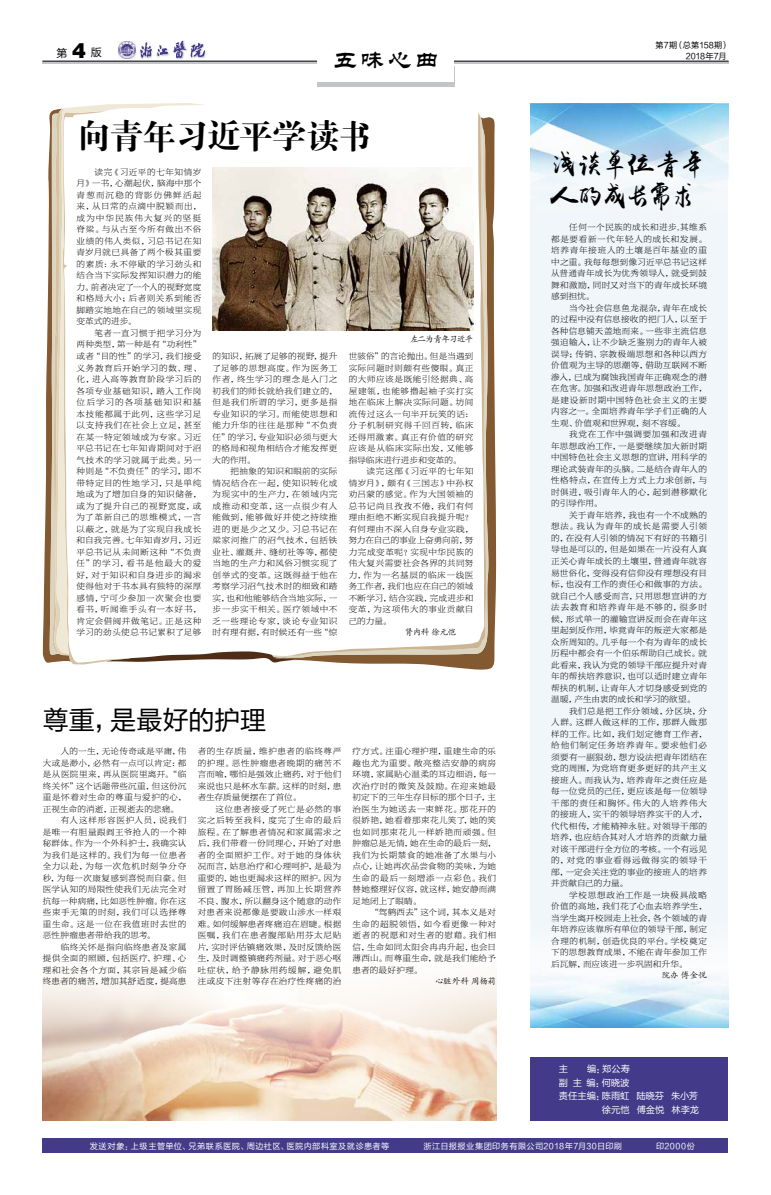
<style>
.page{position:relative;width:771px;height:1195px;background:#fff}
.page>*{position:absolute;margin:0;border:0;box-sizing:border-box;transform-origin:0 0}
.t1{font:34px "FZDBSK GBK1 0";letter-spacing:-.055em;color:#000}
.t2{font:26px/32px "yuweij";letter-spacing:-.06em;color:#000}
.t3{font:26px "FZLTHK ZJRB GBK1 0";letter-spacing:-.005em;color:#000}
.t4{font:24px "FZL2 K GBK1 0";color:#000}
.t5{font:11px "FZLTHK ZJRB GBK1 0";color:#000}
.t6{font:9.3px "FZLTHK ZJRB GBK1 0";letter-spacing:-.005em;color:#fff}
.t7{font:8.5px/11.5px "FZBYSK ZJRB GBK1 0";letter-spacing:.05em;color:#000;text-align:justify}
.t8{font:8.5px "FZBYSK ZJRB GBK1 0";letter-spacing:.07em;color:#000}
.t9{font:8.5px "FZBYSK ZJRB GBK1 0";letter-spacing:.08em;color:#000}
.t10{font:8.5px "FZBYSK ZJRB GBK1 0";letter-spacing:.085em;color:#000}
.t11{font:8.5px "FZKTK GBK1 0";letter-spacing:-.045em;color:#000}
.t12{font:8.5px "FZBYSK ZJRB GBK1 0";letter-spacing:.025em;color:#000}
.t13{font:8.5px "FZBYSK ZJRB GBK1 0";letter-spacing:.09em;color:#000}
.t14{font:8.5px "FZBYSK ZJRB GBK1 0";letter-spacing:.1em;color:#000}
.t15{font:8.5px "FZBYSK ZJRB GBK1 0";letter-spacing:.03em;color:#000}
.t16{font:8.5px "FZKTK GBK1 0";letter-spacing:-.08em;color:#000}
.t17{font:8.2px "FZLTHK ZJRB GBK1 0";letter-spacing:.05em;color:#fff}
.t18{font:8.2px "FZLTHK ZJRB GBK1 0";letter-spacing:.01em;color:#000}
.s1{font-family:"Swiss 721 BT";font-weight:900;font-size:21px}
</style>
<div class="page">
<div style="left:530px;top:103px;width:198px;height:923px;background:#f1f6fa"></div>
<img style="left:118px;top:42px;width:17px;height:17px">
<svg style="left:140px;top:41px;width:66px;height:18px"></svg>
<hr style="left:43px;top:61px;width:686px;height:3px;background:#c3c5c8">
<hr style="left:43px;top:61px;width:686px;height:1px;background:#000">
<div style="left:317px;top:66px;width:137px;height:20px;background:#c3c5c8"></div>
<div style="left:317px;top:60px;width:137px;height:22px;background:#fff"></div>
<div style="left:43px;top:1137px;width:685px;height:15px;background:#433a89"></div>
<img style="left:213px;top:167px;width:59px;height:163px">
<img style="left:43px;top:978px;width:453px;height:142px">
<div style="left:530px;top:1057px;width:198px;height:63px;background:#433a89"></div>
<img style="left:530px;top:971px;width:198px;height:55px">
<img style="left:530px;top:103px;width:198px;height:73px">
<svg style="left:273px;top:117px;width:223px;height:553px;fill:#825930"></svg>
<svg style="left:272px;top:117px;width:216px;height:540px"></svg>
<svg style="left:290px;top:112px;width:196px;height:543px"></svg>
<svg style="left:131px;top:651px;width:166px;height:11px"></svg>
<svg style="left:43px;top:109px;width:28px;height:554px"></svg>
<svg style="left:57px;top:103px;width:149px;height:550px"></svg>
<p class="t5" style="left:56px;top:47px;width:47px">第<span class="s1">4</span>版</p>
<p class="t18" style="left:656px;top:41px;width:75px">第7期（总第158期）</p>
<h3 class="t4" style="left:333px;top:47px;width:107px">五味心曲</h3>
<p class="t18" style="left:686px;top:51px;width:42px">2018年7月</p>
<h1 class="t1" style="left:77px;top:118px;width:296px">向青年习近平学读书</h1>
<p class="t7" style="left:77px;top:166px;width:126px;text-indent:18px">读完《习近平的七年知情岁月》一书，心潮起伏，脑海中那个青葱而沉稳的背影仿佛鲜活起来，从日常的点滴中脱颖而出，成为中华民族伟大复兴的坚挺脊梁。与从古至今所有做出不俗业绩的伟人类似，习总书记在知青岁月就已具备了两个极其重要的素质：永不停歇的学习劲头和结合当下实际发挥知识潜力的能力。前者决定了一个人的视野宽度和格局大小；后者则关系到能否脚踏实地地在自己的领域里实现变革式的进步。</p>
<p class="t7" style="left:77px;top:327px;width:126px;text-indent:18px">笔者一直习惯于把学习分为两种类型，第一种是有“功利性”或者“目的性”的学习，我们接受义务教育后开始学习的数、理、化，进入高等教育阶段学习后的各项专业基础知识，踏入工作岗位后学习的各项基础知识和基本技能都属于此列，这些学习足以支持我们在社会上立足，甚至在某一特定领域成为专家。习近平总书记在七年知青期间对于沼气技术的学习就属于此类。另一种则是“不负责任”的学习，即不带特定目的性地学习，只是单纯地或为了增加自身的知识储备，或为了提升自己的视野宽度，或为了革新自己的思维模式，一言以蔽之，就是为了实现自我成长和自我完善。七年知青岁月，习近平总书记从未间断这种“不负责任”的学习，看书是他最大的爱好，对于知识和自身进步的渴求使得他对于书本具有独特的深厚感情，宁可少参加一次聚会也要看书，听闻谁手头有一本好书，肯定会借阅并做笔记。正是这种学习的劲头使总书记累积了足够</p>
<p class="t16" style="left:410px;top:335px;width:65px">左二为青年习近平</p>
<p class="t7" style="left:349px;top:351px;width:126px">世骇俗”的言论抛出。但是当遇到实际问题时则颇有些傻眼。真正的大师应该是既能引经据典、高屋建瓴，也能够撸起袖子实打实地在临床上解决实际问题。坊间流传过这么一句半开玩笑的话：分子机制研究得千回百转，临床还得用激素。真正有价值的研究应该是从临床实际出发，又能够指导临床进行进步和变革的。</p>
<p class="t7" style="left:349px;top:466px;width:126px;text-indent:18px">读完这部《习近平的七年知情岁月》，颇有《三国志》中孙权劝吕蒙的感觉。作为大国领袖的总书记尚且孜孜不倦，我们有何理由拒绝不断实现自我提升呢？有何理由不深入自身专业实践，努力在自己的事业上奋勇向前，努力完成变革呢？实现中华民族的伟大复兴需要社会各界的共同努力，作为一名基层的临床一线医务工作者，我们也应在自己的领域不断学习，结合实践，完成进步和变革，为这项伟大的事业贡献自己的力量。</p>
<p class="t11" style="left:405px;top:628px;width:53px">肾内科 徐元恺</p>
<p class="t7" style="left:213px;top:351px;width:126px">的知识，拓展了足够的视野，提升了足够的思想高度。作为医务工作者，终生学习的理念是入门之初我们的师长就给我们建立的，但是我们所谓的学习，更多是指专业知识的学习。而能使思想和能力升华的往往是那种“不负责任”的学习，专业知识必须与更大的格局和视角相结合才能发挥更大的作用。</p>
<p class="t7" style="left:213px;top:466px;width:126px;text-indent:18px">把抽象的知识和眼前的实际情况结合在一起，使知识转化成为现实中的生产力，在领域内完成推动和变革，这一点很少有人能做到，能够做好并使之持续推进的更是少之又少。习总书记在梁家河推广的沼气技术，包括铁业社、灌溉井、缝纫社等等，都使当地的生产力和风俗习惯实现了创举式的变革。这既得益于他在考察学习沼气技术时的细致和踏实，也和他能够结合当地实际，一步一步实干相关。医疗领域中不乏一些理论专家，谈论专业知识时有理有据，有时候还有一些“惊</p>
<h2 class="t3" style="left:43px;top:705px;width:225px">尊重，是最好的护理</h2>
<p class="t7" style="left:61px;top:745px;width:127px">人的一生，无论传奇或是平庸，伟</p>
<p class="t7" style="left:43px;top:757px;width:145px">大或是渺小，必然有一点可以肯定：都</p>
<p class="t7" style="left:43px;top:768px;width:145px">是从医院里来，再从医院里离开。“临</p>
<p class="t7" style="left:43px;top:780px;width:145px">终关怀”这个话题带些沉重，但这份沉</p>
<p class="t8" style="left:43px;top:792px;width:145px">重是怀着对生命的尊重与爱护的心，</p>
<p class="t12" style="left:43px;top:804px;width:137px">正视生命的消逝，正视逝去的悲痛。</p>
<p class="t14" style="left:61px;top:815px;width:127px">有人这样形容医护人员，说我们</p>
<p class="t7" style="left:43px;top:826px;width:145px">是唯一有胆量跟阎王爷抢人的一个神</p>
<p class="t7" style="left:43px;top:837px;width:145px">秘群体。作为一个外科护士，我确实认</p>
<p class="t9" style="left:43px;top:850px;width:145px">为我们是这样的。我们为每一位患者</p>
<p class="t10" style="left:43px;top:861px;width:145px">全力以赴，为每一次危机时刻争分夺</p>
<p class="t7" style="left:43px;top:872px;width:145px">秒，为每一次康复感到喜悦而自豪。但</p>
<p class="t7" style="left:43px;top:883px;width:145px">医学认知的局限性使我们无法完全对</p>
<p class="t7" style="left:43px;top:895px;width:145px">抗每一种病痛，比如恶性肿瘤。你在这</p>
<p class="t9" style="left:43px;top:907px;width:145px">些束手无策的时刻，我们可以选择尊</p>
<p class="t10" style="left:43px;top:919px;width:145px">重生命。这是一位在我值班时去世的</p>
<p class="t15" style="left:43px;top:930px;width:114px">恶性肿瘤患者带给我的思考。</p>
<p class="t7" style="left:61px;top:941px;width:127px">临终关怀是指向临终患者及家属</p>
<p class="t8" style="left:43px;top:953px;width:145px">提供全面的照顾，包括医疗、护理、心</p>
<p class="t13" style="left:43px;top:965px;width:145px">理和社会各个方面，其宗旨是减少临</p>
<p class="t7" style="left:43px;top:975px;width:145px">终患者的痛苦，增加其舒适度，提高患</p>
<p class="t7" style="left:198px;top:745px;width:145px">者的生存质量，维护患者的临终尊严的护理。恶性肿瘤患者晚期的痛苦不言而喻，哪怕是强效止痛药，对于他们来说也只是杯水车薪。这样的时刻，患者生存质量便摆在了首位。</p>
<p class="t7" style="left:198px;top:803px;width:145px;text-indent:18px">这位患者接受了死亡是必然的事实之后转至我科，度完了生命的最后旅程。在了解患者情况和家属需求之后，我们带着一份同理心，开始了对患者的全面照护工作。对于她的身体状况而言，姑息治疗和心理呵护，是最为重要的，她也更渴求这样的照护。因为留置了胃肠减压管，再加上长期营养不良、腹水，所以翻身这个随意的动作对患者来说都像是要跋山涉水一样艰难。如何缓解患者疼痛迫在眉睫。根据医嘱，我们在患者腹部贴用芬太尼贴片，实时评估镇痛效果，及时反馈给医生，及时调整镇痛药剂量。对于恶心呕吐症状，给予静脉用药缓解，避免肌注或皮下注射等存在治疗性疼痛的治</p>
<p class="t7" style="left:353px;top:745px;width:145px">疗方式。注重心理护理，重建生命的乐趣也尤为重要。敞亮整洁安静的病房环境，家属贴心温柔的耳边细语，每一次治疗时的微笑及鼓励。在迎来她最初定下的三年生存目标的那个日子，主治医生为她送去一束鲜花。那花开的很娇艳，她看着那束花儿笑了，她的笑也如同那束花儿一样娇艳而顽强。但肿瘤总是无情，她在生命的最后一刻，我们为长期禁食的她准备了水果与小点心，让她再次品尝食物的美味，为她生命的最后一刻增添一点彩色。我们替她整理好仪容，就这样，她安静而满足地闭上了眼睛。</p>
<p class="t7" style="left:353px;top:906px;width:145px;text-indent:18px">“驾鹤西去”这个词，其本义是对生命的超脱领悟，如今看更像一种对逝者的祝愿和对生者的慰藉。我们相信，生命如同太阳会冉冉升起，也会日薄西山。而尊重生命，就是我们能给予患者的最好护理。</p>
<p class="t11" style="left:435px;top:976px;width:62px">心脏外科 周杨莉</p>
<h2 class="t2" style="left:551px;top:148px;width:156px">浅谈单位青年人的成长需求</h2>
<p class="t7" style="left:551px;top:222px;width:157px;text-indent:18px">任何一个民族的成长和进步,其维系都是要看新一代年轻人的成长和发展。培养青年接班人的土壤是百年基业的重中之重。我每每想到像习近平总书记这样从普通青年成长为优秀领导人，就受到鼓舞和激励，同时又对当下的青年成长环境感到担忧。</p>
<p class="t7" style="left:551px;top:302px;width:157px;text-indent:18px">当今社会信息鱼龙混杂，青年在成长的过程中没有信息接收的把门人，以至于各种信息铺天盖地而来。一些非主流信息强迫输入，让不少缺乏鉴别力的青年人被误导；传销、宗教极端思想和各种以西方价值观为主导的思潮等，借助互联网不断渗入，已成为腐蚀我国青年正确观念的潜在危害。加强和改进青年思想政治工作，是建设新时期中国特色社会主义的主要内容之一。全面培养青年学子们正确的人生观、价值观和世界观，刻不容缓。</p>
<p class="t7" style="left:551px;top:429px;width:157px;text-indent:18px">我党在工作中强调要加强和改进青年思想政治工作，一是要继续加大新时期中国特色社会主义思想的宣讲，用科学的理论武装青年的头脑。二是结合青年人的性格特点，在宣传上方式上力求创新，与时俱进，吸引青年人的心，起到潜移默化的引导作用。</p>
<p class="t7" style="left:551px;top:509px;width:157px;text-indent:18px">关于青年培养，我也有一个不成熟的想法。我认为青年的成长是需要人引领的，在没有人引领的情况下有好的书籍引导也是可以的，但是如果在一片没有人真正关心青年成长的土壤里，普通青年就容易世俗化，变得没有信仰没有理想没有目标，也没有工作的责任心和做事的方法。就自己个人感受而言，只用思想宣讲的方法去教育和培养青年是不够的，很多时候，形式单一的灌输宣讲反而会在青年这里起到反作用，毕竟青年的叛逆大家都是众所周知的。几乎每一个有为青年的成长历程中都会有一个伯乐帮助自己成长。就此看来，我认为党的领导干部应提升对青年的帮扶培养意识，也可以适时建立青年帮扶的机制，让青年人才切身感受到党的温暖，产生由衷的成长和学习的欲望。</p>
<p class="t7" style="left:551px;top:705px;width:157px;text-indent:18px">我们总是把工作分领域，分区块，分人群。这群人做这样的工作，那群人做那样的工作。比如，我们划定德育工作者，给他们制定任务培养青年。要求他们必须要有一副狠劲，想方设法把青年团结在党的周围，为党培育更多更好的共产主义接班人。而我认为，培养青年之责任应是每一位党员的己任，更应该是每一位领导干部的责任和胸怀。伟大的人培养伟大的接班人，实干的领导培养实干的人才，代代相传，才能精神永驻。对领导干部的培养，也应结合其对人才培养的贡献力量对该干部进行全方位的考核。一个有远见的，对党的事业看得远做得实的领导干部，一定会关注党的事业的接班人的培养并贡献自己的力量。</p>
<p class="t7" style="left:551px;top:889px;width:157px;text-indent:18px">学校思想政治工作是一块极具战略价值的高地，我们花了心血去培养学生，当学生离开校园走上社会，各个领域的青年培养应该靠所有单位的领导干部，制定合理的机制，创造优良的平台。学校奠定下的思想教育成果，不能在青年参加工作后瓦解，而应该进一步巩固和升华。</p>
<p class="t11" style="left:662px;top:970px;width:46px">院办 傅金悦</p>
<p class="t6" style="left:559px;top:1063px;width:11px">主</p>
<p class="t6" style="left:587px;top:1063px;width:44px">编：郑公寿</p>
<p class="t6" style="left:559px;top:1077px;width:72px">副 主 编：何晓波</p>
<p class="t6" style="left:559px;top:1090px;width:141px">责任主编：陈雨虹 陆晓芬 朱小芳</p>
<p class="t6" style="left:602px;top:1104px;width:99px">徐元恺 傅金悦 林李龙</p>
<p class="t17" style="left:90px;top:1141px;width:301px">发送对象：上级主管单位、兄弟联系医院、周边社区、医院内部科室及就诊患者等</p>
<p class="t17" style="left:423px;top:1141px;width:200px">浙江日报报业集团印务有限公司2018年7月30日印刷</p>
<p class="t17" style="left:656px;top:1141px;width:40px">印2000份</p>
</div>
